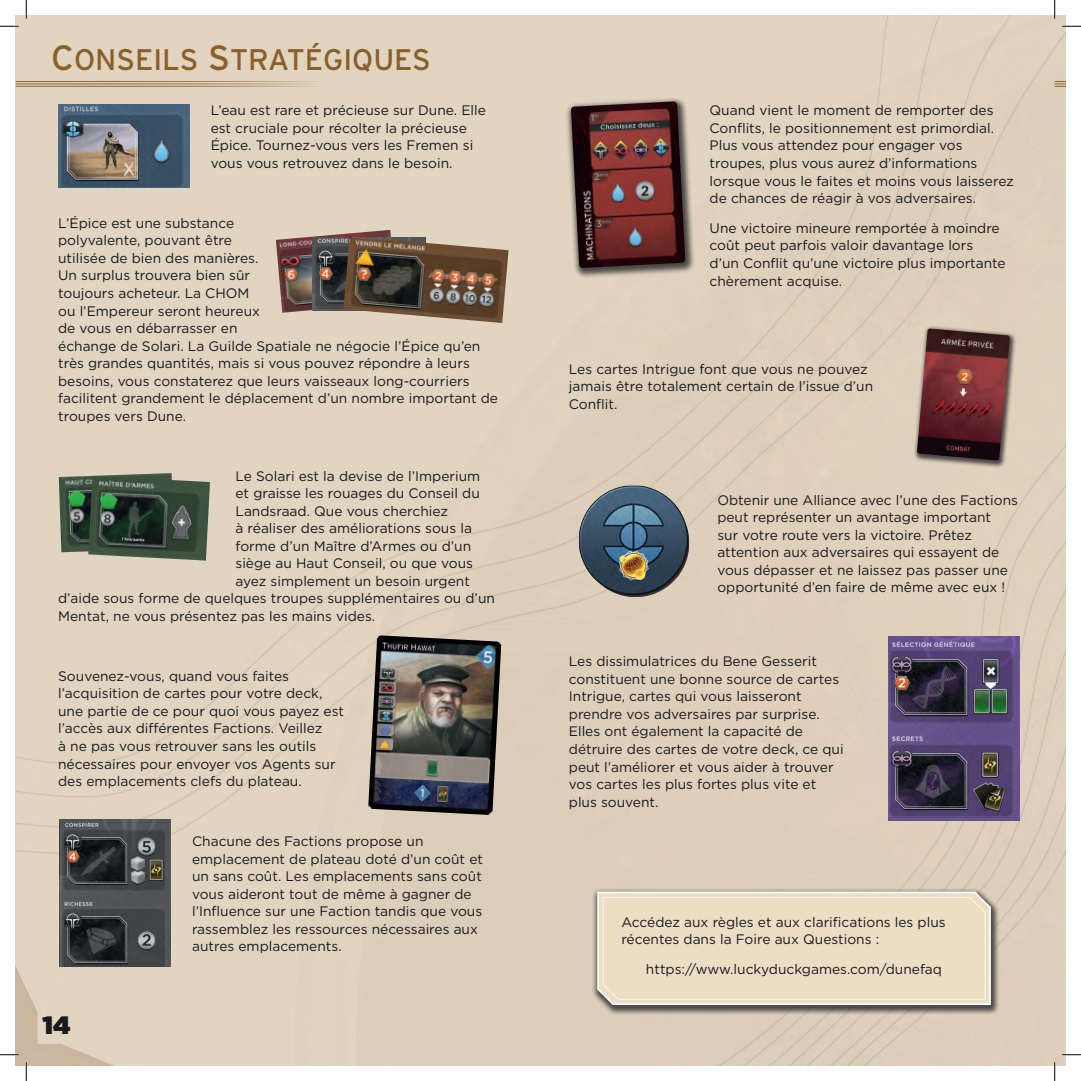
<style>
.page{position:relative;width:1081px;height:1081px;background:#fff}
.page>*{position:absolute;margin:0;border:0;box-sizing:border-box;transform-origin:0 0}
.t1{font:29.75px "Interstate Regular SC850";color:#8a5f29}
.t2{font:900 25px "Gotham";color:#19181c}
.t3{font:13.75px/17.5px "Gotham";color:#19181c}
.s1{font-size:35px}
</style>
<div class="page">
<div style="left:16px;top:16px;width:1048px;height:1048px;background:#e0d2be"></div>
<hr style="left:16px;top:86px;width:306px;height:1px;background:#8a5f29">
<hr style="left:16px;top:81px;width:306px;height:1px;background:#8a5f29">
<hr style="left:16px;top:83px;width:306px;height:1px;background:#8a5f29">
<div style="left:592px;top:886px;width:407px;height:128px;background:#19181c;opacity:.75"></div>
<svg style="left:596px;top:890px;width:395px;height:115px;background:#ebddc6"></svg>
<img style="left:58px;top:104px;width:131px;height:84px">
<img style="left:276px;top:230px;width:120px;height:82px">
<img style="left:312px;top:237px;width:31px;height:73px">
<img style="left:343px;top:236px;width:165px;height:87px">
<img style="left:59px;top:473px;width:115px;height:79px">
<img style="left:88px;top:475px;width:122px;height:85px">
<div style="left:564px;top:96px;width:131px;height:183px;background:#19181c;opacity:.75"></div>
<img style="left:570px;top:101px;width:115px;height:167px">
<img style="left:570px;top:481px;width:129px;height:118px">
<img style="left:368px;top:635px;width:133px;height:179px">
<div style="left:912px;top:325px;width:104px;height:144px;background:#19181c;opacity:.75"></div>
<img style="left:916px;top:328px;width:93px;height:132px">
<img style="left:60px;top:819px;width:110px;height:147px">
<img style="left:887px;top:636px;width:131px;height:184px">
<svg style="left:1054px;top:81px;width:10px;height:6px"></svg>
<svg style="left:0;top:25px;width:19px;height:2px"></svg>
<svg style="left:1061px;top:25px;width:19px;height:2px"></svg>
<svg style="left:0;top:1053px;width:19px;height:2px"></svg>
<svg style="left:1061px;top:1053px;width:19px;height:2px"></svg>
<svg style="left:25px;top:0;width:2px;height:19px"></svg>
<svg style="left:25px;top:1061px;width:2px;height:19px"></svg>
<svg style="left:1053px;top:0;width:2px;height:19px"></svg>
<svg style="left:1053px;top:1061px;width:2px;height:19px"></svg>
<h1 class="t1" style="left:51px;top:43px;width:381px"><span class="s1">C</span>ONSEI LS <span class="s1">S</span>TRATÉGIQUES</h1>
<p class="t3" style="left:211px;top:101px;width:277px">L’eau est rare et précieuse sur Dune. Elle est cruciale pour récolter la précieuse Épice. Tournez-vous vers les Fremen si vous vous retrouvez dans le besoin.</p>
<p class="t3" style="left:58px;top:214px;width:441px">L’Épice est une substance<br>polyvalente, pouvant être<br>utilisée de bien des manières.<br>Un surplus trouvera bien sûr<br>toujours acheteur. La CHOM<br>ou l’Empereur seront heureux<br>de vous en débarrasser en<br>échange de Solari. La Guilde Spatiale ne négocie l’Épice qu’en très grandes quantités, mais si vous pouvez répondre à leurs besoins, vous constaterez que leurs vaisseaux long-courriers facilitent grandement le déplacement d’un nombre important de troupes vers Dune.</p>
<p class="t3" style="left:235px;top:466px;width:246px">Le Solari est la devise de l’Imperium</p>
<p class="t3" style="left:235px;top:484px;width:246px">et graisse les rouages du Conseil du</p>
<p class="t3" style="left:235px;top:501px;width:214px">Landsraad. Que vous cherchiez</p>
<p class="t3" style="left:235px;top:519px;width:238px">à réaliser des améliorations sous la</p>
<p class="t3" style="left:235px;top:536px;width:237px">forme d’un Maître d’Armes ou d’un</p>
<p class="t3" style="left:235px;top:554px;width:239px">siège au Haut Conseil, ou que vous</p>
<p class="t3" style="left:235px;top:571px;width:236px">ayez simplement un besoin urgent</p>
<p class="t3" style="left:58px;top:589px;width:438px">d’aide sous forme de quelques troupes supplémentaires ou d’un</p>
<p class="t3" style="left:58px;top:606px;width:318px">Mentat, ne vous présentez pas les mains vides.</p>
<p class="t3" style="left:58px;top:666px;width:287px">Souvenez-vous, quand vous faites l’acquisition de cartes pour votre deck, une partie de ce pour quoi vous payez est l’accès aux différentes Factions. Veillez<br>à ne pas vous retrouver sans les outils nécessaires pour envoyer vos Agents sur des emplacements clefs du plateau.</p>
<h2 class="t2" style="left:42px;top:1007px;width:29px">14</h2>
<p class="t3" style="left:192px;top:831px;width:292px">Chacune des Factions propose un emplacement de plateau doté d’un coût et un sans coût. Les emplacements sans coût vous aideront tout de même à gagner de l’Influence sur une Faction tandis que vous rassemblez les ressources nécessaires aux autres emplacements.</p>
<p class="t3" style="left:709px;top:101px;width:306px">Quand vient le moment de remporter des Conflits, le positionnement est primordial.<br>Plus vous attendez pour engager vos troupes, plus vous aurez d’informations lorsque vous le faites et moins vous laisserez de chances de réagir à vos adversaires.</p>
<p class="t3" style="left:709px;top:219px;width:297px">Une victoire mineure remportée à moindre coût peut parfois valoir davantage lors d’un Conflit qu’une victoire plus importante chèrement acquise.</p>
<p class="t3" style="left:568px;top:360px;width:306px">Les cartes Intrigue font que vous ne pouvez jamais être totalement certain de l’issue d’un<br>Conflit.</p>
<p class="t3" style="left:717px;top:490px;width:302px">Obtenir une Alliance avec l’une des Factions peut représenter un avantage important<br>sur votre route vers la victoire. Prêtez attention aux adversaires qui essayent de vous dépasser et ne laissez pas passer une opportunité d’en faire de même avec eux !</p>
<p class="t3" style="left:568px;top:652px;width:276px">Les dissimulatrices du Bene Gesserit constituent une bonne source de cartes Intrigue, cartes qui vous laisseront prendre vos adversaires par surprise.<br>Elles ont également la capacité de détruire des cartes de votre deck, ce qui peut l’améliorer et vous aider à trouver vos cartes les plus fortes plus vite et plus souvent.</p>
<p class="t3" style="left:621px;top:912px;width:326px">Accédez aux règles et aux clarifications les plus récentes dans la Foire aux Questions :</p>
<p class="t3" style="left:645px;top:959px;width:297px">https://www.luckyduckgames.com/dunefaq</p>
</div>
